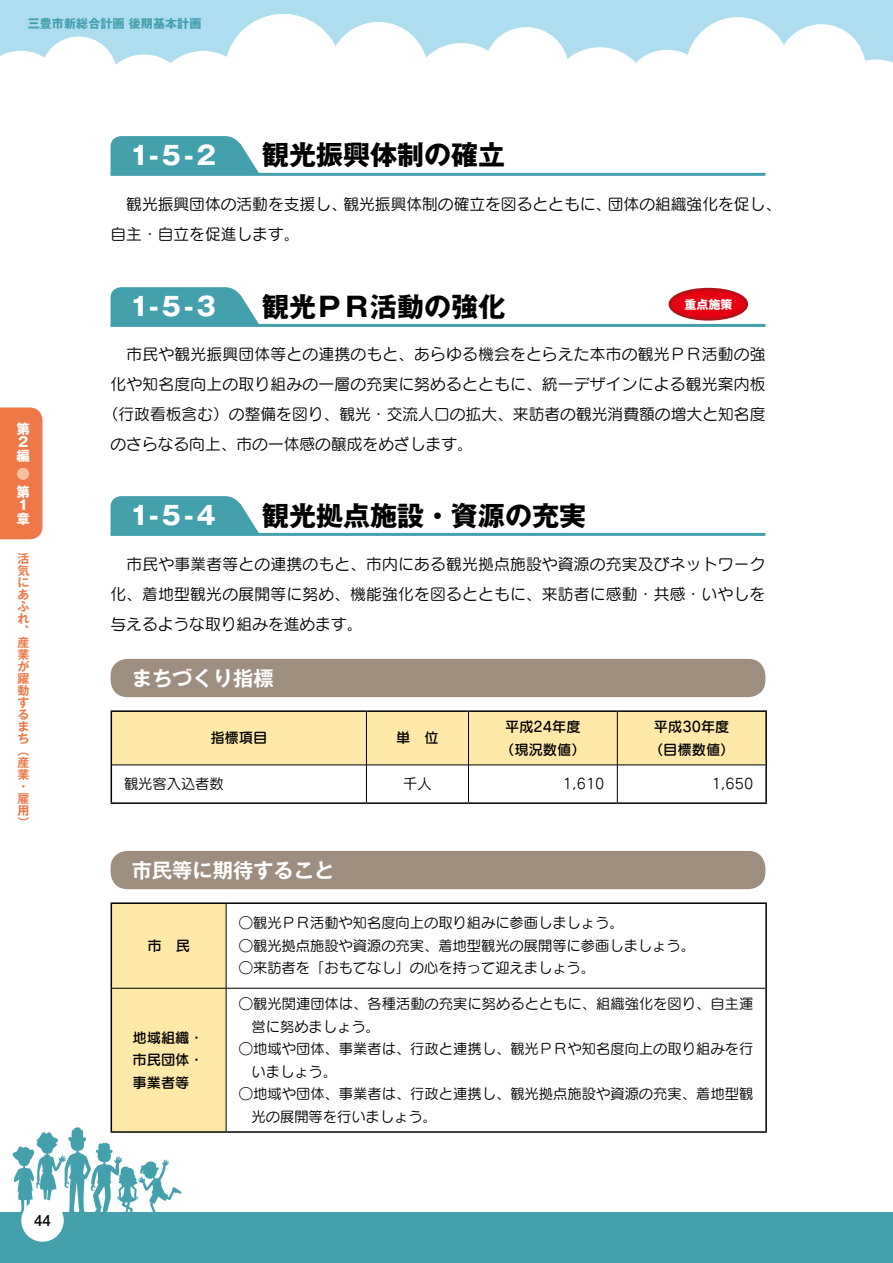
<style>
.page{position:relative;width:893px;height:1263px;background:#fff}
.page>*{position:absolute;margin:0;border:0;box-sizing:border-box;transform-origin:0 0}
.t1{font:700 27px "Gothic MB101 Pr 5";color:#000}
.t2{font:700 25.5px "Gothic MB101 Pr 5";color:#fff}
.t3{font:700 20.25px "Gothic MB101 Pr 5 De";color:#fff}
.t4{font:15.75px/30px "Seurat Pro M";color:#000}
.t5{font:700 15px "Futo Go B101 Pr 5";color:#000}
.t6{font:14.25px/22.5px "Seurat Pro M";color:#000}
.t7{font:14.25px/22.5px "Seurat Pro DB";color:#000;text-align:center}
.t8{font:700 13.5px/13.5px "Gothic MB101 Pr 5";color:#fff;text-align:justify}
.t9{font:700 13.5px "Gothic MB101 Pr 5";color:#f7c0a0}
.t10{font:700 12px/12px "Gothic MB101 Pr 5 De";color:#ee7848}
.t11{font:700 12px "Gothic MB101 Pr 5";letter-spacing:.01em;color:#45a0ad}
.t12{font:700 12px "Gothic MB101 Pr 5";color:#fff}
</style>
<div class="page">
<div style="left:0;top:1135px;width:893px;height:128px;background:#45a0ad"></div>
<div style="left:0;top:995px;width:893px;height:217px;background:#fff"></div>
<div style="left:0;top:0;width:893px;height:134px;background:#aeddf0"></div>
<svg style="left:240px;top:14px;width:148px;height:159px"></svg>
<svg style="left:377px;top:23px;width:242px;height:150px"></svg>
<svg style="left:619px;top:17px;width:249px;height:159px"></svg>
<div style="left:868px;top:59px;width:25px;height:75px;background:#fff"></div>
<div style="left:0;top:407px;width:43px;height:132px;background:#ee7848"></div>
<hr style="left:111px;top:173px;width:654px;height:3px;background:#45a0ad">
<svg style="left:0;top:33px;width:260px;height:143px"></svg>
<div style="left:670px;top:289px;width:77px;height:30px;background:#e60012;border-radius:50%"></div>
<div style="left:669px;top:288px;width:79px;height:33px;border:3px solid #b51018;border-radius:50%"></div>
<hr style="left:111px;top:324px;width:654px;height:3px;background:#45a0ad">
<svg style="left:111px;top:287px;width:149px;height:37px;background:#57a9b4"></svg>
<hr style="left:111px;top:533px;width:654px;height:3px;background:#45a0ad">
<svg style="left:111px;top:496px;width:149px;height:37px;background:#56a9b4"></svg>
<div style="left:111px;top:659px;width:654px;height:38px;background:#9e8e80;border-radius:17px"></div>
<div style="left:112px;top:712px;width:653px;height:53px;background:#ffe9a9"></div>
<hr style="left:366px;top:712px;width:1px;height:53px;background:#000">
<hr style="left:468px;top:712px;width:1px;height:53px;background:#000">
<hr style="left:617px;top:712px;width:1px;height:53px;background:#000">
<hr style="left:112px;top:765px;width:254px;height:1px;background:#000">
<hr style="left:366px;top:765px;width:102px;height:1px;background:#000">
<hr style="left:366px;top:765px;width:1px;height:37px;background:#000">
<hr style="left:468px;top:765px;width:149px;height:1px;background:#000">
<hr style="left:468px;top:765px;width:1px;height:37px;background:#000">
<hr style="left:617px;top:765px;width:148px;height:1px;background:#000">
<hr style="left:617px;top:765px;width:1px;height:37px;background:#000">
<hr style="left:111px;top:710px;width:255px;height:2px;background:#000">
<hr style="left:111px;top:712px;width:1px;height:53px;background:#000">
<hr style="left:366px;top:710px;width:102px;height:2px;background:#000">
<hr style="left:468px;top:710px;width:149px;height:2px;background:#000">
<hr style="left:617px;top:710px;width:150px;height:2px;background:#000">
<hr style="left:765px;top:712px;width:2px;height:53px;background:#000">
<hr style="left:111px;top:765px;width:1px;height:37px;background:#000">
<hr style="left:765px;top:765px;width:2px;height:37px;background:#000">
<hr style="left:111px;top:802px;width:255px;height:2px;background:#000">
<hr style="left:366px;top:802px;width:102px;height:2px;background:#000">
<hr style="left:468px;top:802px;width:149px;height:2px;background:#000">
<hr style="left:617px;top:802px;width:150px;height:2px;background:#000">
<div style="left:111px;top:851px;width:654px;height:38px;background:#9e8e80;border-radius:17px"></div>
<svg style="left:12px;top:903px;width:214px;height:313px"></svg>
<hr style="left:226px;top:904px;width:1px;height:84px;background:#000">
<hr style="left:112px;top:988px;width:114px;height:1px;background:#000">
<hr style="left:226px;top:988px;width:539px;height:1px;background:#000">
<hr style="left:226px;top:988px;width:1px;height:143px;background:#000">
<hr style="left:111px;top:902px;width:115px;height:2px;background:#000">
<hr style="left:111px;top:904px;width:1px;height:84px;background:#000">
<hr style="left:226px;top:902px;width:541px;height:2px;background:#000">
<hr style="left:765px;top:904px;width:2px;height:84px;background:#000">
<hr style="left:111px;top:988px;width:1px;height:143px;background:#000">
<hr style="left:765px;top:988px;width:2px;height:143px;background:#000">
<hr style="left:111px;top:1131px;width:115px;height:2px;background:#000">
<hr style="left:226px;top:1131px;width:541px;height:2px;background:#000">
<div style="left:21px;top:1199px;width:43px;height:43px;background:#fff;border-radius:50%"></div>
<p class="t11" style="left:28px;top:13px;width:175px">三豊市新総合計画 後期基本計画</p>
<p class="t8" style="left:17px;top:421px;width:14px">第２編</p>
<p class="t9" style="left:17px;top:462px;width:14px">●</p>
<p class="t8" style="left:17px;top:484px;width:14px;text-align:left">第<br>１章</p>
<p class="t10" style="left:17px;top:551px;width:13px">活気にあふれ、産業が躍動するまち（産業・雇用）</p>
<p class="t5" style="left:34px;top:1208px;width:10px">44</p>
<h2 class="t2" style="left:130px;top:134px;width:91px">1-５-２</h2>
<h1 class="t1" style="left:262px;top:133px;width:244px">観光振興体制の確立</h1>
<p class="t4" style="left:111px;top:188px;width:672px">　観光振興団体の活動を支援し、観光振興体制の確立を図るとともに、団体の組織強化を促し、自主・自立を促進します。</p>
<h2 class="t2" style="left:130px;top:286px;width:91px">1-５-３</h2>
<h1 class="t1" style="left:262px;top:284px;width:244px">観光ＰＲ活動の強化</h1>
<p class="t12" style="left:684px;top:294px;width:49px">重点施策</p>
<p class="t4" style="left:111px;top:338px;width:656px">　市民や観光振興団体等との連携のもと、あらゆる機会をとらえた本市の観光ＰＲ活動の強</p>
<p class="t4" style="left:111px;top:368px;width:656px">化や知名度向上の取り組みの一層の充実に努めるとともに、統一デザインによる観光案内板</p>
<p class="t4" style="left:103px;top:398px;width:664px">（行政看板含む）の整備を図り、観光・交流人口の拡大、来訪者の観光消費額の増大と知名度</p>
<p class="t4" style="left:111px;top:428px;width:364px">のさらなる向上、市の一体感の醸成をめざします。</p>
<h2 class="t2" style="left:130px;top:494px;width:91px">1-５-４</h2>
<h1 class="t1" style="left:262px;top:493px;width:325px">観光拠点施設・資源の充実</h1>
<p class="t4" style="left:111px;top:548px;width:656px;text-align:justify">　市民や事業者等との連携のもと、市内にある観光拠点施設や資源の充実及びネットワーク化、着地型観光の展開等に努め、機能強化を図るとともに、来訪者に感動・共感・いやしを与えるような取り組みを進めます。</p>
<p class="t3" style="left:132px;top:661px;width:143px">まちづくり指標</p>
<p class="t7" style="left:210px;top:726px;width:58px">指標項目</p>
<p class="t7" style="left:396px;top:726px;width:44px">単　位</p>
<p class="t7" style="left:500px;top:715px;width:87px">平成24年度（現況数値）</p>
<p class="t7" style="left:649px;top:715px;width:87px">平成30年度（目標数値）</p>
<p class="t6" style="left:124px;top:772px;width:101px">観光客入込者数</p>
<p class="t6" style="left:403px;top:772px;width:30px">千人</p>
<p class="t6" style="left:563px;top:772px;width:43px">1,610</p>
<p class="t6" style="left:712px;top:772px;width:43px">1,650</p>
<p class="t3" style="left:132px;top:853px;width:204px">市民等に期待すること</p>
<p class="t7" style="left:147px;top:934px;width:44px">市　民</p>
<p class="t7" style="left:133px;top:1026px;width:73px;text-align:justify">地域組織・市民団体・事業者等</p>
<p class="t6" style="left:239px;top:911px;width:386px">○観光ＰＲ活動や知名度向上の取り組みに参画しましょう。</p>
<p class="t6" style="left:239px;top:934px;width:458px">○観光拠点施設や資源の充実、着地型観光の展開等に参画しましょう。</p>
<p class="t6" style="left:239px;top:956px;width:358px">○来訪者を「おもてなし」の心を持って迎えましょう。</p>
<p class="t6" style="left:252px;top:992px;width:503px;text-indent:-13px">○観光関連団体は、各種活動の充実に努めるとともに、組織強化を図り、自主運営に努めましょう。</p>
<p class="t6" style="left:252px;top:1037px;width:503px;text-indent:-13px">○地域や団体、事業者は、行政と連携し、観光ＰＲや知名度向上の取り組みを行いましょう。</p>
<p class="t6" style="left:252px;top:1082px;width:503px;text-indent:-13px">○地域や団体、事業者は、行政と連携し、観光拠点施設や資源の充実、着地型観光の展開等を行いましょう。</p>
</div>
